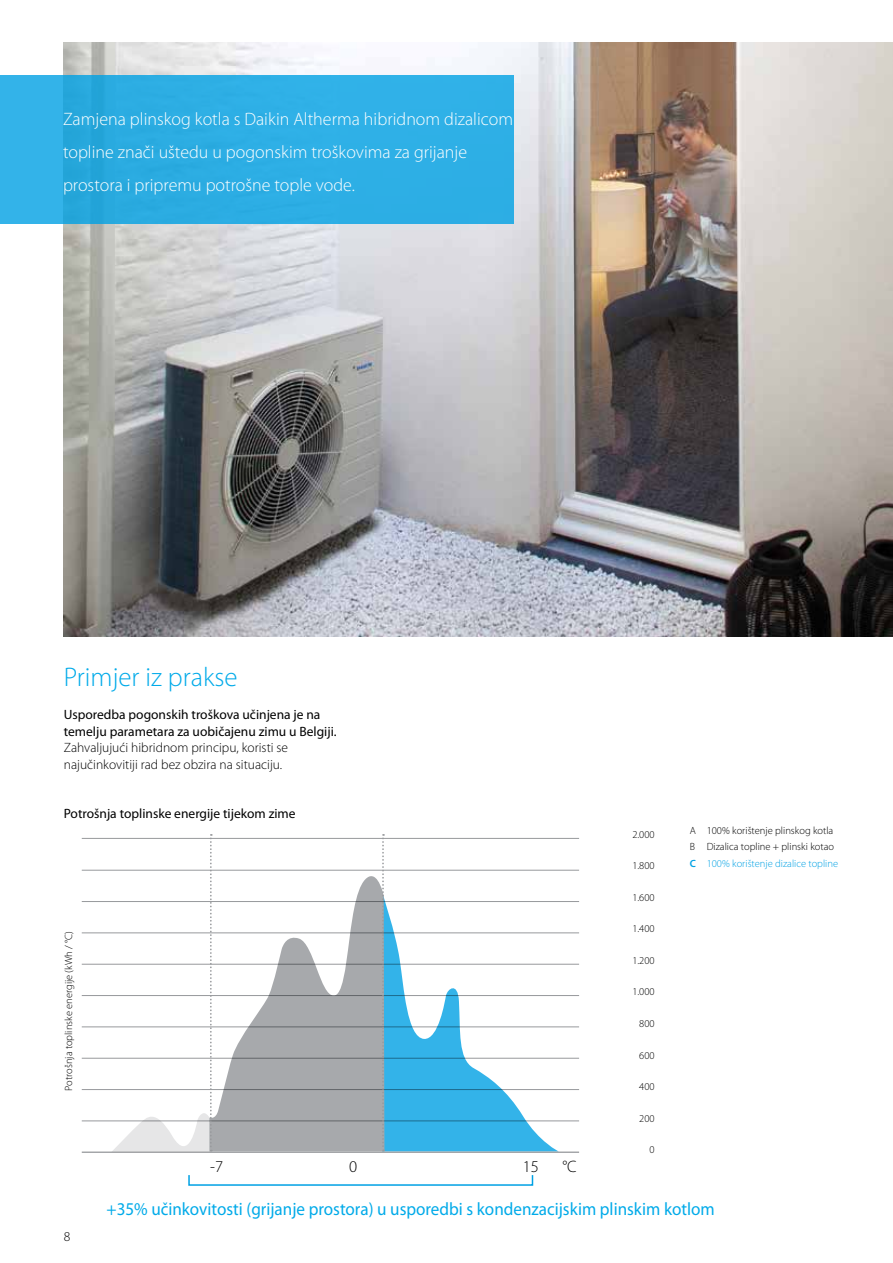
<style>
.page{position:relative;width:893px;height:1263px;background:#fff}
.page>*{position:absolute;margin:0;border:0;box-sizing:border-box;transform-origin:0 0}
.t1{font:300 27px "Myriad Pro";color:#00aae9}
.t2{font:300 18px/33px "Myriad Pro";color:#fff}
.t3{font:18px "Myriad Pro";color:#00aae9;scale:.95 1}
.t4{font:300 16.5px "Myriad Pro";color:#000}
.t5{font:13.5px/16.5px "Myriad Pro";color:#000}
.t6{font:300 13.5px/16.5px "Myriad Pro";color:#000}
.t7{font:300 10.5px/16.5px "Myriad Pro";color:#000}
.s1{font-weight:600;color:#00a1e4}
.s2{color:#00a1e4}
</style>
<div class="page">
<img style="left:64px;top:43px;width:829px;height:594px">
<div style="left:0;top:76px;width:513px;height:148px;background:#2dafe5"></div>
<svg style="left:384px;top:898px;width:175px;height:253px"></svg>
<svg style="left:212px;top:876px;width:170px;height:275px;fill:#a7a9ac"></svg>
<hr style="left:82px;top:870px;width:497px;height:1px;background:#97999c">
<hr style="left:82px;top:838px;width:497px;height:1px;background:#97999c">
<hr style="left:82px;top:901px;width:497px;height:1px;background:#97999c">
<hr style="left:82px;top:933px;width:497px;height:1px;background:#97999c">
<hr style="left:82px;top:964px;width:497px;height:1px;background:#97999c">
<hr style="left:82px;top:995px;width:497px;height:1px;background:#97999c">
<hr style="left:82px;top:1027px;width:497px;height:1px;background:#97999c">
<hr style="left:82px;top:1058px;width:497px;height:1px;background:#97999c">
<hr style="left:82px;top:1089px;width:497px;height:1px;background:#97999c">
<hr style="left:82px;top:1121px;width:497px;height:1px;background:#97999c">
<svg style="left:382px;top:834px;width:2px;height:317px"></svg>
<svg style="left:111px;top:834px;width:101px;height:317px"></svg>
<div style="left:188px;top:1174px;width:345px;height:12px;border:2px solid #00a1e4"></div>
<hr style="left:82px;top:1151px;width:497px;height:2px;background:#97999c">
<h2 class="t2" style="left:63px;top:102px;width:452px">Zamjena plinskog kotla s Daikin Altherma hibridnom dizalicom topline znači uštedu u pogonskim troškovima za grijanje prostora i pripremu potrošne tople vode.</h2>
<h1 class="t1" style="left:64px;top:661px;width:175px">Primjer iz prakse</h1>
<p class="t5" style="left:64px;top:706px;width:274px">Usporedba pogonskih troškova učinjena je na temelju parametara za uobičajenu zimu u Belgiji.</p>
<p class="t6" style="left:64px;top:739px;width:226px">Zahvaljujući hibridnom principu, koristi se najučinkovitiji rad bez obzira na situaciju.</p>
<p class="t5" style="left:64px;top:805px;width:233px">Potrošnja toplinske energije tijekom zime</p>
<p class="t7" style="left:60px;top:1090px;width:161px;rotate:-90deg">Potrošnja toplinske energije (kWh / °C)</p>
<h3 class="t4" style="left:210px;top:1156px;width:15px">-7</h3>
<h3 class="t4" style="left:349px;top:1156px;width:10px">0</h3>
<h3 class="t4" style="left:523px;top:1156px;width:18px">15</h3>
<h3 class="t4" style="left:562px;top:1156px;width:16px">°C</h3>
<p class="t7" style="left:632px;top:826px;width:24px">2.000</p>
<p class="t7" style="left:632px;top:857px;width:24px">1.800</p>
<p class="t7" style="left:632px;top:889px;width:24px">1.600</p>
<p class="t7" style="left:632px;top:920px;width:24px">1.400</p>
<p class="t7" style="left:632px;top:952px;width:24px">1.200</p>
<p class="t7" style="left:632px;top:983px;width:24px">1.000</p>
<p class="t7" style="left:639px;top:1015px;width:17px">800</p>
<p class="t7" style="left:639px;top:1047px;width:17px">600</p>
<p class="t7" style="left:639px;top:1078px;width:17px">400</p>
<p class="t7" style="left:639px;top:1110px;width:17px">200</p>
<p class="t7" style="left:649px;top:1141px;width:7px">0</p>
<p class="t7" style="left:690px;top:822px;width:150px">A 100% korištenje plinskog kotla<br>B Dizalica topline + plinski kotao<br><span class="s1">C</span> <span class="s2">100% korištenje dizalice topline</span></p>
<p class="t6" style="left:64px;top:1228px;width:8px">8</p>
<h2 class="t3" style="left:106px;top:1198px;width:642px">+35% učinkovitosti (grijanje prostora) u usporedbi s kondenzacijskim plinskim kotlom</h2>
</div>
